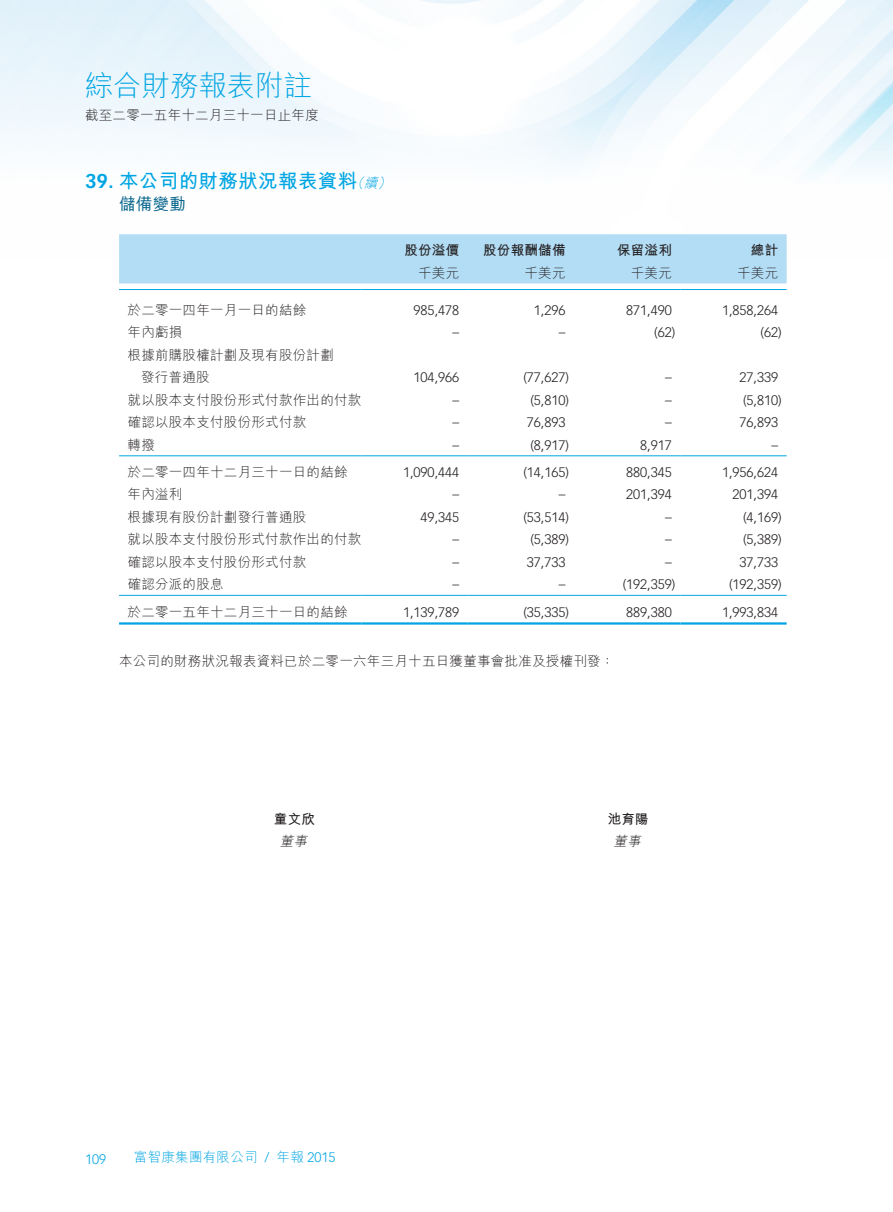
<style>
.page{position:relative;width:893px;height:1212px;background:#fff}
.page>*{position:absolute;margin:0;border:0;box-sizing:border-box;transform-origin:0 0}
.t1{font:300 28.5px "M Hei HK";letter-spacing:-.005em;color:#00a5e3}
._01_H1{font:700 19.5px "M Hei HK";letter-spacing:.02em;color:#00a5e3}
._02_H2{font:500 16.5px "M Hei HK";color:#006189}
._50_Table_txt{font:300 13.5px "Vectora LT Std";color:#231f20}
._50_Table_txt-2{font:300 13.5px/22.5px "M Hei HK";letter-spacing:.02em;color:#231f20}
._00_txt{font:300 13.5px "M Hei HK";letter-spacing:.02em;color:#231f20}
.t2{font:300 13.5px "M Hei HK";letter-spacing:.02em;color:#00a5e3}
._50_Table_txt-3{font:700 13.5px "M Hei HK";letter-spacing:.02em;color:#231f20}
._00_txt-2{font:700 13.5px "M Hei HK";letter-spacing:.02em;color:#231f20}
._00_txt-3{font:italic 300 13.5px "M Hei HK";color:#231f20}
.t3{font:300 13.5px "Vectora LT Std";color:#00a5e3}
.s1{font-family:"Vectora LT Std"}
.s2{font-weight:300;font-style:italic;font-size:13.5px}
</style>
<div class="page">
<img style="left:0;top:0;width:893px;height:175px">
<div style="left:119px;top:234px;width:668px;height:49px;background:#b3ddf5"></div>
<hr style="left:119px;top:289px;width:242px;height:1px;background:#00a5e3">
<hr style="left:361px;top:289px;width:107px;height:1px;background:#00a5e3">
<hr style="left:468px;top:289px;width:106px;height:1px;background:#00a5e3">
<hr style="left:574px;top:289px;width:106px;height:1px;background:#00a5e3">
<hr style="left:680px;top:289px;width:107px;height:1px;background:#00a5e3">
<hr style="left:119px;top:455px;width:242px;height:1px;background:#00a5e3">
<hr style="left:361px;top:455px;width:107px;height:1px;background:#00a5e3">
<hr style="left:468px;top:455px;width:106px;height:1px;background:#00a5e3">
<hr style="left:574px;top:455px;width:106px;height:1px;background:#00a5e3">
<hr style="left:680px;top:455px;width:107px;height:1px;background:#00a5e3">
<hr style="left:119px;top:595px;width:242px;height:1px;background:#00a5e3">
<hr style="left:361px;top:595px;width:107px;height:1px;background:#00a5e3">
<hr style="left:468px;top:595px;width:106px;height:1px;background:#00a5e3">
<hr style="left:574px;top:595px;width:106px;height:1px;background:#00a5e3">
<hr style="left:680px;top:595px;width:107px;height:1px;background:#00a5e3">
<hr style="left:119px;top:622px;width:242px;height:3px;background:#00a5e3">
<hr style="left:361px;top:622px;width:107px;height:3px;background:#00a5e3">
<hr style="left:468px;top:622px;width:106px;height:3px;background:#00a5e3">
<hr style="left:574px;top:622px;width:106px;height:3px;background:#00a5e3">
<hr style="left:680px;top:622px;width:107px;height:3px;background:#00a5e3">
<h1 class="t1" style="left:85px;top:71px;width:229px">綜合財務報表附註</h1>
<p class="_00_txt" style="left:85px;top:109px;width:235px">截至二零一五年十二月三十一日止年度</p>
<p class="_01_H1" style="left:85px;top:166px;width:310px"><span class="s1">39.</span> 本公司的財務狀況報表資料<span class="s2">（續）</span></p>
<p class="_02_H2" style="left:119px;top:192px;width:68px">儲備變動</p>
<p class="_50_Table_txt-3" style="left:404px;top:240px;width:56px">股份溢價</p>
<p class="_50_Table_txt-3" style="left:483px;top:240px;width:84px">股份報酬儲備</p>
<p class="_50_Table_txt-3" style="left:617px;top:240px;width:56px">保留溢利</p>
<p class="_50_Table_txt-3" style="left:751px;top:240px;width:29px">總計</p>
<p class="_50_Table_txt-2" style="left:418px;top:261px;width:43px">千美元</p>
<p class="_50_Table_txt-2" style="left:524px;top:261px;width:43px">千美元</p>
<p class="_50_Table_txt-2" style="left:631px;top:261px;width:43px">千美元</p>
<p class="_50_Table_txt-2" style="left:737px;top:261px;width:43px">千美元</p>
<p class="_50_Table_txt-2" style="left:128px;top:298px;width:180px">於二零一四年一月一日的結餘</p>
<p class="_50_Table_txt" style="left:414px;top:302px;width:47px">985,478</p>
<p class="_50_Table_txt" style="left:534px;top:302px;width:33px">1,296</p>
<p class="_50_Table_txt" style="left:626px;top:302px;width:47px">871,490</p>
<p class="_50_Table_txt" style="left:722px;top:302px;width:58px">1,858,264</p>
<p class="_50_Table_txt-2" style="left:128px;top:321px;width:56px">年內虧損</p>
<p class="_50_Table_txt" style="left:452px;top:325px;width:8px">–</p>
<p class="_50_Table_txt" style="left:559px;top:325px;width:8px">–</p>
<p class="_50_Table_txt" style="left:654px;top:325px;width:23px">(62)</p>
<p class="_50_Table_txt" style="left:761px;top:325px;width:23px">(62)</p>
<p class="_50_Table_txt-2" style="left:141px;top:343px;width:194px;text-indent:-14px">根據前購股權計劃及現有股份計劃發行普通股</p>
<p class="_50_Table_txt" style="left:414px;top:370px;width:47px">104,966</p>
<p class="_50_Table_txt" style="left:523px;top:370px;width:47px">(77,627)</p>
<p class="_50_Table_txt" style="left:665px;top:370px;width:8px">–</p>
<p class="_50_Table_txt" style="left:740px;top:370px;width:40px">27,339</p>
<p class="_50_Table_txt-2" style="left:128px;top:388px;width:235px">就以股本支付股份形式付款作出的付款</p>
<p class="_50_Table_txt" style="left:452px;top:392px;width:8px">–</p>
<p class="_50_Table_txt" style="left:530px;top:392px;width:40px">(5,810)</p>
<p class="_50_Table_txt" style="left:665px;top:392px;width:8px">–</p>
<p class="_50_Table_txt" style="left:743px;top:392px;width:40px">(5,810)</p>
<p class="_50_Table_txt-2" style="left:128px;top:411px;width:180px">確認以股本支付股份形式付款</p>
<p class="_50_Table_txt" style="left:452px;top:415px;width:8px">–</p>
<p class="_50_Table_txt" style="left:527px;top:415px;width:40px">76,893</p>
<p class="_50_Table_txt" style="left:665px;top:415px;width:8px">–</p>
<p class="_50_Table_txt" style="left:740px;top:415px;width:40px">76,893</p>
<p class="_50_Table_txt-2" style="left:128px;top:433px;width:29px">轉撥</p>
<p class="_50_Table_txt" style="left:452px;top:437px;width:8px">–</p>
<p class="_50_Table_txt" style="left:530px;top:437px;width:40px">(8,917)</p>
<p class="_50_Table_txt" style="left:640px;top:437px;width:33px">8,917</p>
<p class="_50_Table_txt" style="left:771px;top:437px;width:8px">–</p>
<p class="_50_Table_txt-2" style="left:128px;top:461px;width:222px">於二零一四年十二月三十一日的結餘</p>
<p class="_50_Table_txt" style="left:403px;top:464px;width:58px">1,090,444</p>
<p class="_50_Table_txt" style="left:523px;top:464px;width:47px">(14,165)</p>
<p class="_50_Table_txt" style="left:626px;top:464px;width:47px">880,345</p>
<p class="_50_Table_txt" style="left:722px;top:464px;width:58px">1,956,624</p>
<p class="_50_Table_txt-2" style="left:128px;top:483px;width:56px">年內溢利</p>
<p class="_50_Table_txt" style="left:452px;top:487px;width:8px">–</p>
<p class="_50_Table_txt" style="left:559px;top:487px;width:8px">–</p>
<p class="_50_Table_txt" style="left:626px;top:487px;width:47px">201,394</p>
<p class="_50_Table_txt" style="left:732px;top:487px;width:47px">201,394</p>
<p class="_50_Table_txt-2" style="left:128px;top:506px;width:180px">根據現有股份計劃發行普通股</p>
<p class="_50_Table_txt" style="left:421px;top:509px;width:40px">49,345</p>
<p class="_50_Table_txt" style="left:523px;top:509px;width:47px">(53,514)</p>
<p class="_50_Table_txt" style="left:665px;top:509px;width:8px">–</p>
<p class="_50_Table_txt" style="left:743px;top:509px;width:40px">(4,169)</p>
<p class="_50_Table_txt-2" style="left:128px;top:528px;width:235px">就以股本支付股份形式付款作出的付款</p>
<p class="_50_Table_txt" style="left:452px;top:532px;width:8px">–</p>
<p class="_50_Table_txt" style="left:530px;top:532px;width:40px">(5,389)</p>
<p class="_50_Table_txt" style="left:665px;top:532px;width:8px">–</p>
<p class="_50_Table_txt" style="left:743px;top:532px;width:40px">(5,389)</p>
<p class="_50_Table_txt-2" style="left:128px;top:551px;width:180px">確認以股本支付股份形式付款</p>
<p class="_50_Table_txt" style="left:452px;top:554px;width:8px">–</p>
<p class="_50_Table_txt" style="left:527px;top:554px;width:40px">37,733</p>
<p class="_50_Table_txt" style="left:665px;top:554px;width:8px">–</p>
<p class="_50_Table_txt" style="left:740px;top:554px;width:40px">37,733</p>
<p class="_50_Table_txt-2" style="left:128px;top:573px;width:98px">確認分派的股息</p>
<p class="_50_Table_txt" style="left:452px;top:577px;width:8px">–</p>
<p class="_50_Table_txt" style="left:559px;top:577px;width:8px">–</p>
<p class="_50_Table_txt" style="left:623px;top:577px;width:54px">(192,359)</p>
<p class="_50_Table_txt" style="left:729px;top:577px;width:54px">(192,359)</p>
<p class="_50_Table_txt-2" style="left:128px;top:600px;width:222px">於二零一五年十二月三十一日的結餘</p>
<p class="_50_Table_txt" style="left:403px;top:604px;width:58px">1,139,789</p>
<p class="_50_Table_txt" style="left:523px;top:604px;width:47px">(35,335)</p>
<p class="_50_Table_txt" style="left:626px;top:604px;width:47px">889,380</p>
<p class="_50_Table_txt" style="left:722px;top:604px;width:58px">1,993,834</p>
<p class="_00_txt" style="left:119px;top:654px;width:497px">本公司的財務狀況報表資料已於二零一六年三月十五日獲董事會批准及授權刊發：</p>
<p class="_00_txt-2" style="left:274px;top:809px;width:43px">童文欣</p>
<p class="_00_txt-2" style="left:608px;top:809px;width:43px">池育陽</p>
<p class="_00_txt-3" style="left:280px;top:834px;width:32px">董事</p>
<p class="_00_txt-3" style="left:613px;top:834px;width:32px">董事</p>
<p class="t3" style="left:85px;top:1151px;width:23px">109</p>
<p class="t2" style="left:134px;top:1150px;width:203px">富智康集團有限公司 <span class="s1">/</span> 年報 <span class="s1">2015</span></p>
</div>
